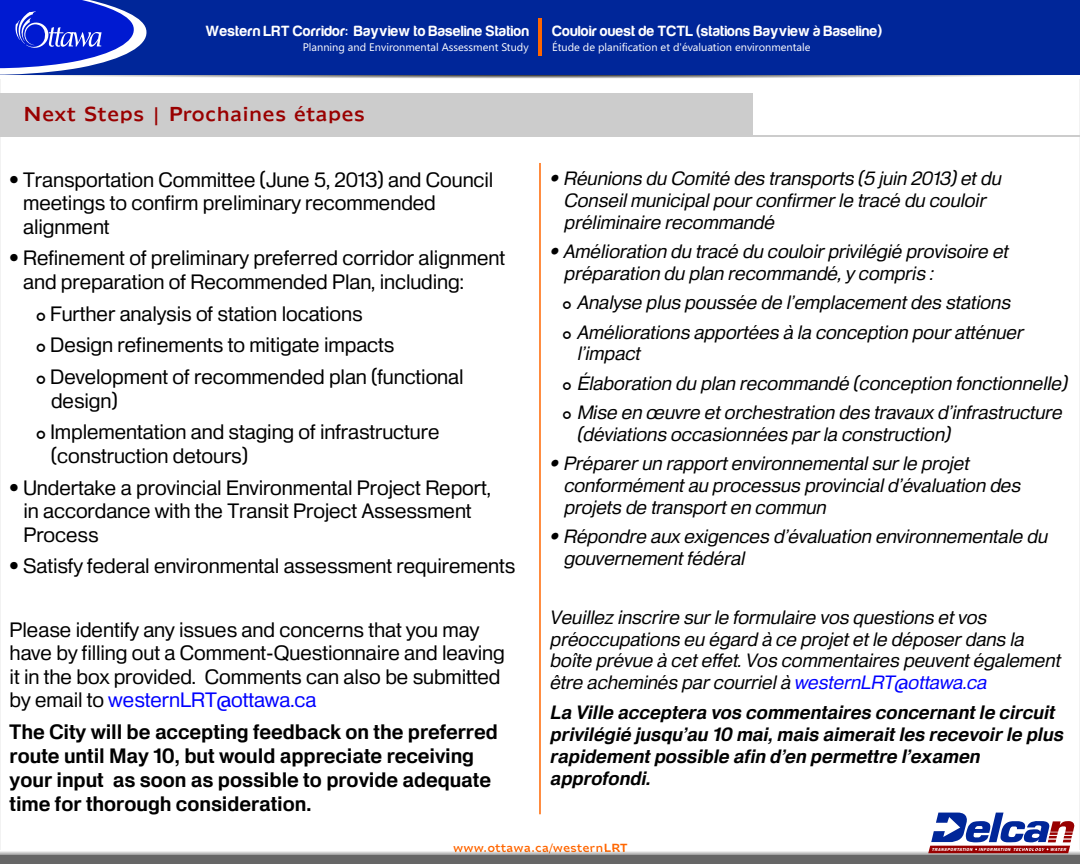
<style>
.page{position:relative;width:1080px;height:864px;background:#fff}
.page>*{position:absolute;margin:0;border:0;box-sizing:border-box;transform-origin:0 0}
.t1{font:20.25px/23.5px "Heldustry FT";color:#000}
.t2{font:600 20.25px/23.7px "Heldustry FT";color:#000}
.t3{font:italic 18.75px/21.8px "Heldustry FT";color:#000}
.t4{font:italic 600 18.75px/22px "Heldustry FT";color:#000}
.t5{font:18px "Humanist 970 BT Roman C";color:#900}
.t6{font:700 15.3px "Harabara";letter-spacing:.035em;color:#fff}
.t7{font:10.95px "Segoe UI";color:#fff}
.t8{font:10.5px "Humanist 970 BT Roman C";color:#f60}
.t9{font:italic 600 4.5px "Franklin Gothic";letter-spacing:.085em;color:#fff}
.s1{color:#00f}
</style>
<div class="page">
<img style="left:39px;top:75px;width:1000px;height:4px">
<div style="left:0;top:0;width:1080px;height:75px;background:#002699"></div>
<svg style="left:0;top:0;width:147px;height:75px"></svg>
<img style="left:0;top:850px;width:1080px;height:5px">
<div style="left:0;top:855px;width:1080px;height:9px;background:#666"></div>
<svg style="left:928px;top:813px;width:147px;height:40px"></svg>
<div style="left:0;top:93px;width:753px;height:43px;background:#ccc"></div>
<hr style="left:539px;top:163px;width:2px;height:651px;background:#f60">
<hr style="left:753px;top:135px;width:327px;height:1px;background:#ccc">
<hr style="left:538px;top:19px;width:4px;height:37px;background:#f60">
<p class="t6" style="left:552px;top:23px;width:331px">Couloir ouest de TCTL (stations Bayview à Baseline)</p>
<p class="t6" style="left:206px;top:23px;width:325px">Western LRT Corridor: Bayview to Baseline Station</p>
<p class="t7" style="left:303px;top:43px;width:227px">Planning and Environmental Assessment Study</p>
<p class="t7" style="left:552px;top:43px;width:260px">Étude de planification et d'évaluation environmentale</p>
<p class="t5" style="left:23px;top:107px;width:343px">Next Steps | Prochaines étapes</p>
<p class="t1" style="left:23px;top:170px;width:472px;text-indent:-14px">• Transportation Committee (June 5, 2013) and Council meetings to confirm preliminary recommended alignment</p>
<p class="t1" style="left:23px;top:248px;width:483px;text-indent:-14px">• Refinement of preliminary preferred corridor alignment and preparation of Recommended Plan, including:</p>
<p class="t1" style="left:50px;top:299px;width:415px;line-height:31.8px">Further analysis of station locations<br>Design refinements to mitigate impacts<br>Development of recommended plan (functional</p>
<p class="t1" style="left:50px;top:386px;width:391px;line-height:31.8px">design)<br>Implementation and staging of infrastructure</p>
<p class="t1" style="left:51px;top:446px;width:198px">(construction detours)</p>
<p class="t1" style="left:23px;top:478px;width:469px;text-indent:-14px">• Undertake a provincial Environmental Project Report, in accordance with the Transit Project Assessment<br>Process</p>
<p class="t1" style="left:10px;top:556px;width:507px">• Satisfy federal environmental assessment requirements</p>
<p class="t1" style="left:10px;top:620px;width:497px">Please identify any issues and concerns that you may have by filling out a Comment-Questionnaire and leaving it in the box provided. Comments can also be submitted by email to <span class="s1">westernLRT@ottawa.ca</span></p>
<p class="t2" style="left:10px;top:722px;width:490px">The City will be accepting feedback on the preferred route until May 10, but would appreciate receiving your input as soon as possible to provide adequate time for thorough consideration.</p>
<p class="t3" style="left:564px;top:169px;width:439px;text-indent:-14px">• Réunions du Comité des transports (5 juin 2013) et du<br>Conseil municipal pour confirmer le tracé du couloir préliminaire recommandé</p>
<p class="t3" style="left:564px;top:242px;width:446px;text-indent:-14px">• Amélioration du tracé du couloir privilégié provisoire et préparation du plan recommandé, y compris :</p>
<p class="t3" style="left:577px;top:290px;width:448px;line-height:29.4px">Analyse plus poussée de l'emplacement des stations<br>Améliorations apportées à la conception pour atténuer</p>
<p class="t3" style="left:577px;top:341px;width:492px;line-height:29.4px">l'impact<br>Élaboration du plan recommandé (conception fonctionnelle)<br>Mise en œuvre et orchestration des travaux d'infrastructure</p>
<p class="t3" style="left:577px;top:425px;width:374px">(déviations occasionnées par la construction)</p>
<p class="t3" style="left:563px;top:455px;width:458px;text-indent:-14px">• Préparer un rapport environnemental sur le projet conformément au processus provincial d'évaluation des projets de transport en commun</p>
<p class="t3" style="left:563px;top:528px;width:485px;text-indent:-14px">• Répondre aux exigences d'évaluation environnementale du gouvernement fédéral</p>
<p class="t3" style="left:550px;top:608px;width:512px">Veuillez inscrire sur le formulaire vos questions et vos préoccupations eu égard à ce projet et le déposer dans la boîte prévue à cet effet. Vos commentaires peuvent également être acheminés par courriel à <span class="s1">westernLRT@ottawa.ca</span></p>
<p class="t4" style="left:550px;top:703px;width:515px">La Ville acceptera vos commentaires concernant le circuit privilégié jusqu'au 10 mai, mais aimerait les recevoir le plus rapidement possible afin d'en permettre l'examen approfondi.</p>
<p class="t8" style="left:453px;top:844px;width:176px">www.ottawa.ca/westernLRT</p>
<p class="t9" style="left:932px;top:848px;width:89px">TRANSPORTATION INFORMATION TE</p>
<p class="t9" style="left:1050px;top:848px;width:18px">WAT ER</p>
</div>
